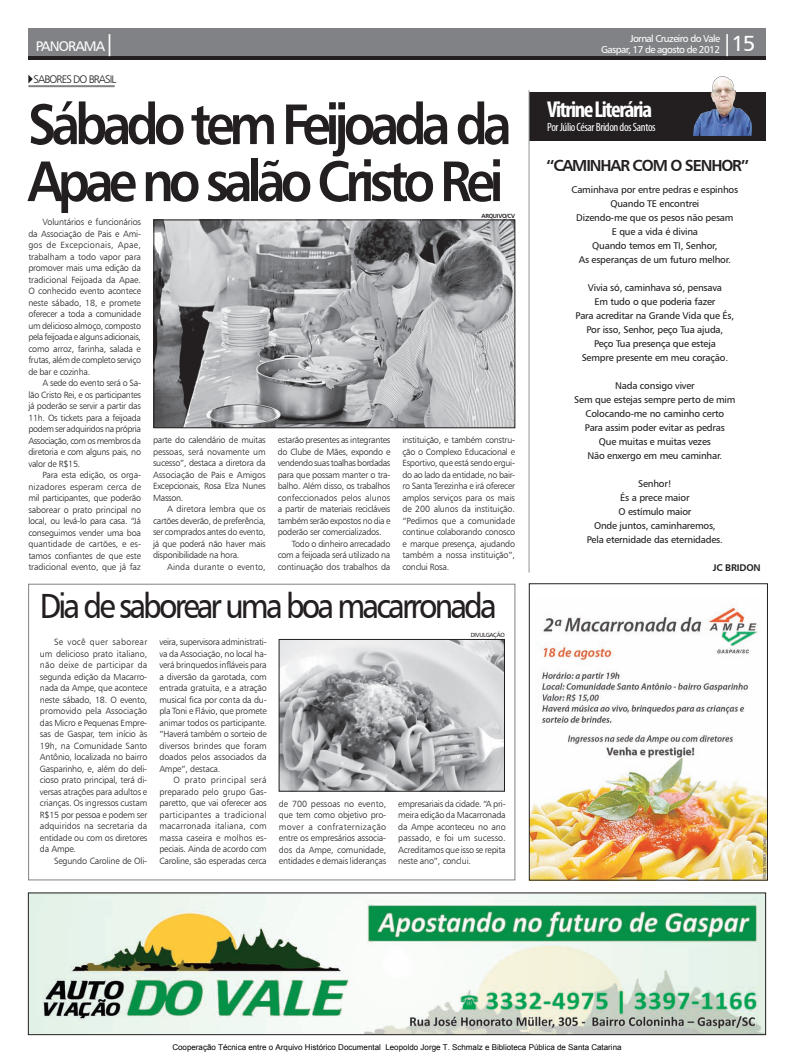
<style>
.page{position:relative;width:794px;height:1063px;background:#fff}
.page>*{position:absolute;margin:0;border:0;box-sizing:border-box;transform-origin:0 0}
.t1{font:57px/57px "Humanist 777 BT Bold B";letter-spacing:-.1em;color:#231f20;scale:.9 1}
.t2{font:35px "Humanist 777 BT Roman B";letter-spacing:-.09em;color:#231f20;scale:.9 1}
.t3{font:700 condensed 23px "Myriad Pro";letter-spacing:-.06em;color:#fff}
.t4{font:22px "Humanist 777 BT Roman B";color:#fff}
.t5{font:16px "Humanist 777 BT Bold B";letter-spacing:-.07em;color:#231f20}
.t6{font:14px "Humanist 777 BT Roman B";letter-spacing:-.06em;color:#fff}
.t7{font:condensed 12px "Myriad Pro";letter-spacing:-.03em;color:#fff}
.t8{font:11px "Humanist 777 BT Light B";letter-spacing:-.08em;color:#231f20}
.t9{font:10px/11px "Humanist 777 BT Roman B";letter-spacing:-.06em;color:#fff;text-align:right}
.t10{font:9.8px/14px "Humanist 777 BT Roman B";letter-spacing:-.02em;color:#231f20;text-align:center}
.t11{font:9.8px "Humanist 777 BT Bold B";letter-spacing:-.02em;color:#231f20}
.t12{font:9px/11.5px "Humanist 777 BT Light B";letter-spacing:-.025em;color:#231f20;text-align:justify}
.t13{font:9px "Humanist 777 BT Light B";color:#231f20}
.t14{font:9px "Humanist 777 BT Light B";letter-spacing:.01em;color:#231f20}
.t15{font:8px "Arial";color:#000}
.t16{font:6px "Humanist 777 BT Bold B";letter-spacing:-.05em;color:#231f20}
.t17{font:6px "Humanist 777 BT Roman B";letter-spacing:-.05em;color:#231f20}
.s1{font-size:22px}
</style>
<div class="page">
<div style="left:28px;top:584px;width:487px;height:296px;background:#fff;border:1px solid #808285"></div>
<hr style="left:28px;top:85px;width:87px;height:2px;background:#808285">
<svg style="left:28px;top:75px;width:5px;height:8px"></svg>
<div style="left:529px;top:92px;width:236px;height:48px;background:#231f20"></div>
<img style="left:694px;top:76px;width:57px;height:59px">
<hr style="left:529px;top:90px;width:1px;height:483px;background:#939598">
<div style="left:28px;top:28px;width:737px;height:29px;background:#808285"></div>
<hr style="left:28px;top:57px;width:737px;height:3px;background:#231f20">
<img style="left:156px;top:222px;width:357px;height:204px">
<div style="left:154px;top:220px;width:361px;height:208px;border:1px solid #231f20"></div>
<img style="left:30px;top:895px;width:734px;height:138px">
<div style="left:28px;top:893px;width:738px;height:142px;border:1px solid #231f20"></div>
<img style="left:281px;top:641px;width:222px;height:148px">
<div style="left:279px;top:639px;width:226px;height:152px;border:1px solid #231f20"></div>
<img style="left:531px;top:605px;width:234px;height:273px">
<div style="left:529px;top:583px;width:238px;height:297px;border:1px solid #231f20"></div>
<h3 class="t6" style="left:36px;top:38px;width:81px">PANORAMA<span class="s1">|</span></h3>
<h3 class="t4" style="left:721px;top:30px;width:35px">|15</h3>
<p class="t9" style="left:601px;top:33px;width:121px">Jornal Cruzeiro do Vale<br>Gaspar, 17 de agosto de 2012</p>
<p class="t8" style="left:34px;top:72px;width:84px">SABORES DO BRASIL</p>
<h1 class="t1" style="left:28px;top:94px;width:539px">Sábado tem Feijoada da<br>Apae no salão Cristo Rei</h1>
<p class="t16" style="left:481px;top:212px;width:35px">ARQUIVO/CV</p>
<p class="t12" style="left:28px;top:216px;width:114px;text-indent:14px">Voluntários e funcionários da Associação de Pais e Ami&shy;gos de Excepcionais, Apae, trabalham a todo vapor para promover mais uma edição da tradicional Feijoada da Apae.<br>O conhecido evento acontece neste sábado, 18, e promete oferecer a toda a comunidade um delicioso almoço, composto pela feijoada e alguns adicionais, como arroz, farinha, salada e frutas, além de completo serviço de bar e cozinha.</p>
<p class="t12" style="left:28px;top:377px;width:114px;text-indent:14px">A sede do evento será o Sa&shy;lão Cristo Rei, e os participantes já poderão se servir a partir das 11h. Os tickets para a feijoada podem ser adquiridos na própria Associação, com os membros da diretoria e com alguns pais, no valor de R$15.</p>
<p class="t12" style="left:28px;top:469px;width:114px;text-indent:14px">Para esta edição, os orga&shy;nizadores esperam cerca de mil participantes, que poderão saborear o prato principal no local, ou levá-lo para casa. “Já conseguimos vender uma boa quantidade de cartões, e es&shy;tamos confiantes de que este tradicional evento, que já faz</p>
<p class="t12" style="left:153px;top:434px;width:114px">parte do calendário de muitas pessoas, será novamente um sucesso”, destaca a diretora da Associação de Pais e Amigos Excepcionais, Rosa Elza Nunes Masson.</p>
<p class="t12" style="left:153px;top:503px;width:114px;text-indent:14px">A diretora lembra que os cartões deverão, de preferência, ser comprados antes do evento, já que poderá não haver mais disponibilidade na hora.</p>
<p class="t14" style="left:167px;top:561px;width:100px">Ainda durante o evento,</p>
<p class="t12" style="left:402px;top:434px;width:114px">instituição, e também constru&shy;ção o Complexo Educacional e Esportivo, que está sendo ergui&shy;do ao lado da entidade, no bair&shy;ro Santa Terezinha e irá oferecer amplos serviços para os mais de 200 alunos da instituição. “Pedimos que a comunidade continue colaborando conosco e marque presença, ajudando também a nossa instituição”, conclui Rosa.</p>
<p class="t12" style="left:278px;top:434px;width:114px">estarão presentes as integrantes</p>
<p class="t12" style="left:278px;top:446px;width:114px">do Clube de Mães, expondo e</p>
<p class="t12" style="left:278px;top:457px;width:114px">vendendo suas toalhas bordadas</p>
<p class="t12" style="left:278px;top:469px;width:114px">para que possam manter o tra-</p>
<p class="t12" style="left:278px;top:480px;width:114px">balho. Além disso, os trabalhos</p>
<p class="t13" style="left:278px;top:492px;width:114px">confeccionados pelos alunos</p>
<p class="t12" style="left:278px;top:503px;width:114px">a partir de materiais recicláveis</p>
<p class="t12" style="left:278px;top:515px;width:114px">também serão expostos no dia e</p>
<p class="t12" style="left:278px;top:526px;width:105px">poderão ser comercializados.</p>
<p class="t12" style="left:292px;top:538px;width:100px">Todo o dinheiro arrecadado</p>
<p class="t12" style="left:278px;top:549px;width:114px">com a feijoada será utilizado na</p>
<p class="t12" style="left:278px;top:561px;width:114px">continuação dos trabalhos da</p>
<h2 class="t2" style="left:40px;top:584px;width:509px">Dia de saborear uma boa macarronada</h2>
<p class="t17" style="left:471px;top:631px;width:35px">DIVULGAÇÃO</p>
<p class="t12" style="left:40px;top:636px;width:109px;text-indent:14px">Se você quer saborear um delicioso prato italiano, não deixe de participar da segunda edição da Macarro&shy;nada da Ampe, que acontece neste sábado, 18. O evento, promovido pela Associação das Micro e Pequenas Empre&shy;sas de Gaspar, tem início às 19h, na Comunidade Santo Antônio, localizada no bairro Gasparinho, e, além do deli&shy;cioso prato principal, terá di&shy;versas atrações para adultos e crianças. Os ingressos custam R$15 por pessoa e podem ser adquiridos na secretaria da entidade ou com os diretores da Ampe.</p>
<p class="t12" style="left:54px;top:855px;width:95px">Segundo Caroline de Oli-</p>
<p class="t12" style="left:159px;top:636px;width:109px">veira, supervisora administrati&shy;va da Associação, no local ha&shy;verá brinquedos infláveis para a diversão da garotada, com entrada gratuita, e a atração musical fica por conta da du&shy;pla Toni e Flávio, que promete animar todos os participante. “Haverá também o sorteio de diversos brindes que foram doados pelos associados da Ampe”, destaca.</p>
<p class="t12" style="left:159px;top:774px;width:109px;text-indent:14px">O prato principal será preparado pelo grupo Gas&shy;paretto, que vai oferecer aos participantes a tradicional macarronada italiana, com massa caseira e molhos es&shy;peciais. Ainda de acordo com Caroline, são esperadas cerca</p>
<p class="t12" style="left:279px;top:798px;width:109px">de 700 pessoas no evento, que tem como objetivo pro&shy;mover a confraternização entre os empresários associa&shy;dos da Ampe, comunidade, entidades e demais lideranças</p>
<p class="t12" style="left:398px;top:798px;width:109px">empresariais da cidade. “A pri&shy;meira edição da Macarronada da Ampe aconteceu no ano passado, e foi um sucesso.<br>Acreditamos que isso se repita neste ano”, conclui.</p>
<h3 class="t3" style="left:547px;top:95px;width:106px">Vitrine Literária</h3>
<h3 class="t7" style="left:547px;top:120px;width:110px">Por Júlio César Bridon dos Santos</h3>
<h3 class="t5" style="left:546px;top:155px;width:205px">“CAMINHAR COM O SENHOR”</h3>
<p class="t10" style="left:571px;top:182px;width:168px">Caminhava por entre pedras e espinhos<br>Quando TE encontrei<br>Dizendo-me que os pesos não pesam<br>E que a vida é divina<br>Quando temos em TI, Senhor,<br>As esperanças de um futuro melhor.</p>
<p class="t10" style="left:575px;top:281px;width:160px">Vivia só, caminhava só, pensava<br>Em tudo o que poderia fazer<br>Para acreditar na Grande Vida que És,<br>Por isso, Senhor, peço Tua ajuda,<br>Peço Tua presença que esteja<br>Sempre presente em meu coração.</p>
<p class="t10" style="left:574px;top:379px;width:163px">Nada consigo viver<br>Sem que estejas sempre perto de mim<br>Colocando-me no caminho certo<br>Para assim poder evitar as pedras<br>Que muitas e muitas vezes<br>Não enxergo em meu caminhar.</p>
<p class="t10" style="left:587px;top:477px;width:138px">Senhor!<br>És a prece maior<br>O estímulo maior<br>Onde juntos, caminharemos,<br>Pela eternidade das eternidades.</p>
<p class="t11" style="left:713px;top:562px;width:49px">JC BRIDON</p>
<p class="t15" style="left:172px;top:1042px;width:451px">Cooperação Técnica entre o Arquivo Histórico Documental Leopoldo Jorge T. Schmalz e Biblioteca Pública de Santa Catarina</p>
</div>
